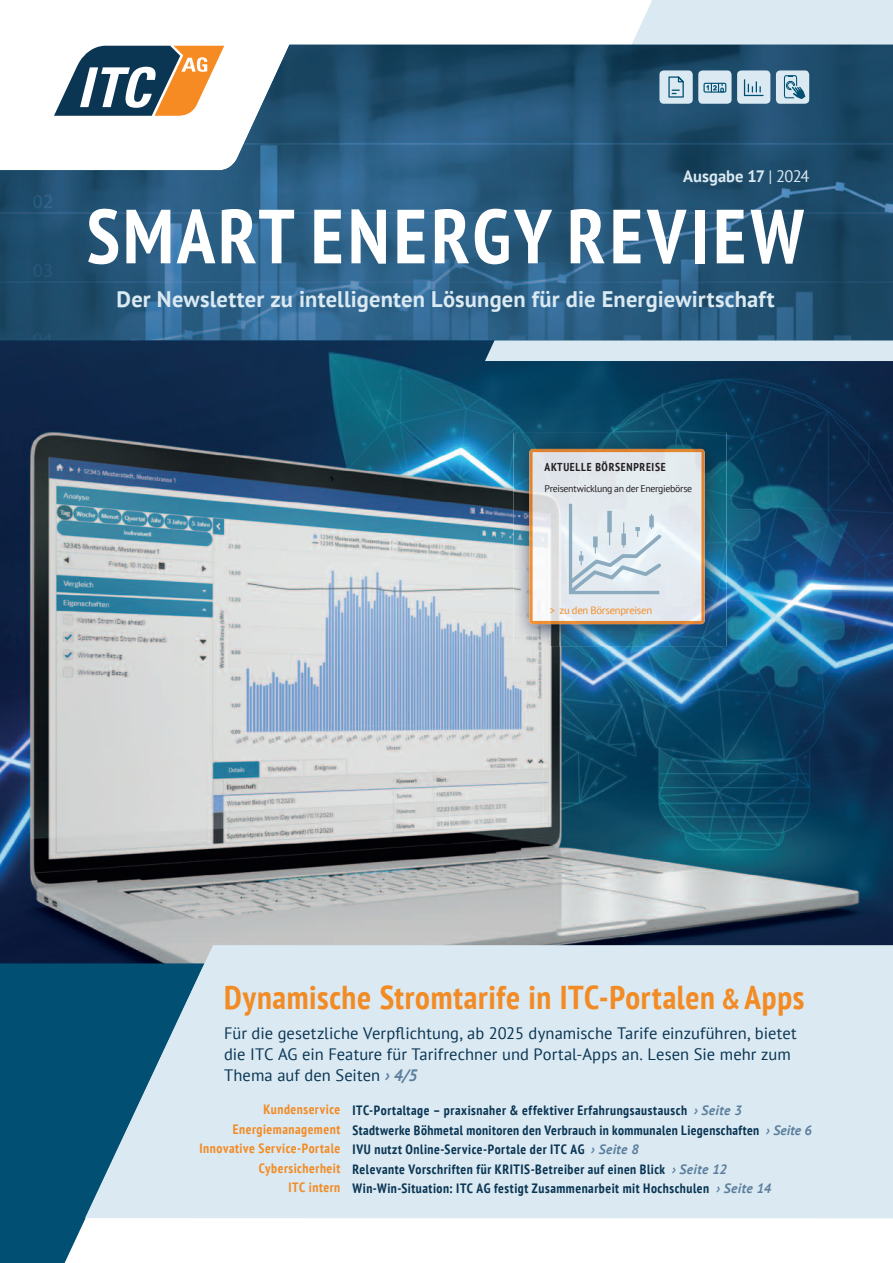
<style>
.page{position:relative;width:893px;height:1263px;background:#fff}
.page>*{position:absolute;margin:0;border:0;box-sizing:border-box;transform-origin:0 0}
.t1{font:700 condensed 76.5px "PT Sans";letter-spacing:.06em;color:#fff}
.t2{font:700 condensed 33px "PT Sans";letter-spacing:.02em;color:#f38b24}
.t3{font:700 22.5px "PT Sans";letter-spacing:.01em;color:#dae9f2}
.t4{font:16.5px/21px "PT Sans";letter-spacing:.005em;color:#0a3553}
.t5{font:700 16.5px "PT Sans";letter-spacing:.005em;color:#dae9f2}
.t6{font:700 condensed 13.5px/19.5px "PT Sans";letter-spacing:.04em;color:#0a3553}
.t7{font:700 condensed 13.5px/19.5px "PT Sans";letter-spacing:.04em;color:#f38b24;text-align:right}
.t8{font:700 condensed 11.55px "PT Sans";letter-spacing:.06em;color:#231f20}
.t9{font:10.65px "PT Sans";letter-spacing:-.02em;color:#f38b24}
.t10{font:9.9px "PT Sans";letter-spacing:-.03em;color:#231f20}
.s1{font-weight:400}
.s2{font-size:28.5px}
.s3{font-weight:700;font-style:italic;color:#5d7f9d}
.s4{font-style:italic;font-stretch:normal;color:#5d7f9d}
</style>
<div class="page">
<img style="left:0;top:340px;width:893px;height:623px">
<svg style="left:485px;top:0;width:408px;height:361px;fill:#dae9f2"></svg>
<img style="left:0;top:45px;width:893px;height:295px">
<div style="left:659px;top:70px;width:34px;height:34px;background:#dae9f2;border-radius:4px"></div>
<svg style="left:668px;top:76px;width:16px;height:22px"></svg>
<div style="left:698px;top:70px;width:34px;height:34px;background:#dae9f2;border-radius:4px"></div>
<svg style="left:703px;top:83px;width:23px;height:10px"></svg>
<div style="left:776px;top:70px;width:33px;height:34px;background:#dae9f2;border-radius:4px"></div>
<div style="left:737px;top:70px;width:33px;height:34px;background:#dae9f2;border-radius:4px"></div>
<svg style="left:744px;top:79px;width:20px;height:17px"></svg>
<div style="left:0;top:963px;width:86px;height:300px;background:#014f72"></div>
<svg style="left:85px;top:945px;width:808px;height:273px;background:#c9dce7"></svg>
<svg style="left:783px;top:75px;width:22px;height:24px"></svg>
<img style="left:513px;top:433px;width:214px;height:213px">
<img style="left:529px;top:449px;width:176px;height:175px">
<svg style="left:566px;top:504px;width:98px;height:92px;background:#d6e1e9"></svg>
<p class="t5" style="left:683px;top:165px;width:128px">Ausgabe 17 <span class="s1">| 2024</span></p>
<h1 class="t1" style="left:87px;top:186px;width:719px">SMART ENERGY REVIEW</h1>
<h3 class="t3" style="left:117px;top:285px;width:659px">Der Newsletter zu intelligenten Lösungen für die Energiewirtschaft</h3>
<p class="t8" style="left:545px;top:460px;width:123px">AKTUELLE BÖRSENPREISE</p>
<p class="t10" style="left:545px;top:482px;width:149px">Preisentwicklung an der Energiebörse</p>
<p class="t9" style="left:550px;top:603px;width:104px">&gt; zu den Börsenpreisen</p>
<h2 class="t2" style="left:224px;top:976px;width:582px">Dynamische Stromtarife in ITC-Portalen <span class="s2">&amp;</span> Apps</h2>
<p class="t4" style="left:224px;top:1022px;width:574px">Für die gesetzliche Verpflichtung, ab 2025 dynamische Tarife einzuführen, bietet die ITC AG ein Feature für Tarifrechner und Portal-Apps an. Lesen Sie mehr zum<br>Thema auf den Seiten <span class="s3">› 4/5</span></p>
<p class="t7" style="left:200px;top:1099px;width:142px">Kundenservice<br>Energiemanagement<br>Innovative Service-Portale<br>Cybersicherheit<br>ITC intern</p>
<p class="t6" style="left:352px;top:1100px;width:461px">ITC-Portaltage – praxisnaher &amp; effektiver Erfahrungsaustausch <span class="s4">› Seite 3<br></span>Stadtwerke Böhmetal monitoren den Verbrauch in kommunalen Liegenschaften <span class="s4">› Seite 6<br></span>IVU nutzt Online-Service-Portale der ITC AG <span class="s4">› Seite 8<br></span>Relevante Vorschriften für KRITIS-Betreiber auf einen Blick <span class="s4">› Seite 12<br></span>Win-Win-Situation: ITC AG festigt Zusammenarbeit mit Hochschulen <span class="s4">› Seite 14</span></p>
</div>
